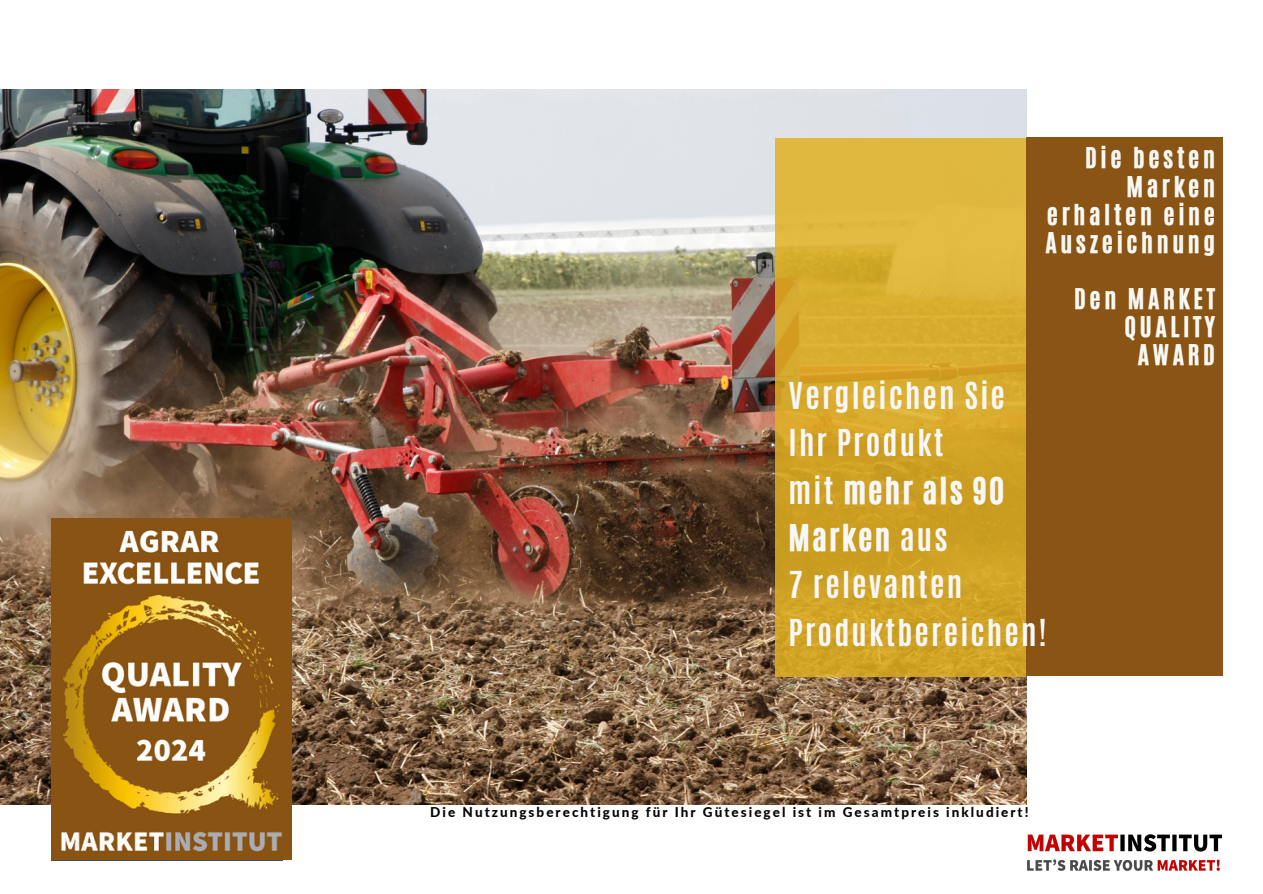
<style>
.page{position:relative;width:1263px;height:894px;background:#fff}
.page>*{position:absolute;margin:0;border:0;box-sizing:border-box;transform-origin:0 0}
.t1{font:700 31.05px/47.2px "Antonio";letter-spacing:.07em;color:#f8f7f7}
.t2{font:24px/28.2px "CA Generated";letter-spacing:.15em;color:#f7f8f3;text-align:right}
.t3{font:800 13.5px "Lato";letter-spacing:.15em;color:#040404}
.s1{font-family:"CA Generated";font-weight:400}
</style>
<div class="page">
<img style="left:0;top:89px;width:1026px;height:715px">
<svg style="left:775px;top:138px;width:251px;height:538px"></svg>
<div style="left:1026px;top:138px;width:197px;height:537px;background:#895414"></div>
<img style="left:1027px;top:834px;width:195px;height:37px">
<img style="left:52px;top:518px;width:239px;height:341px">
<h1 class="t2" style="left:1045px;top:144px;width:171px">Die besten<br>Marken erhalten eine<br>Auszeichnung</h1>
<p class="t2" style="left:1074px;top:285px;width:142px">Den MARKET<br>QUALITY<br>AWARD</p>
<h2 class="t1" style="left:789px;top:372px;width:259px">Vergleichen Sie<br>Ihr Produkt<br>mit <span class="s1">mehr als 90<br>Marken</span> aus<br>7 relevanten<br>Produktbereichen!</h2>
<p class="t3" style="left:430px;top:803px;width:600px">Die Nutzungsberechtigung für Ihr Gütesiegel ist im Gesamtpreis inkludiert!</p>
</div>
